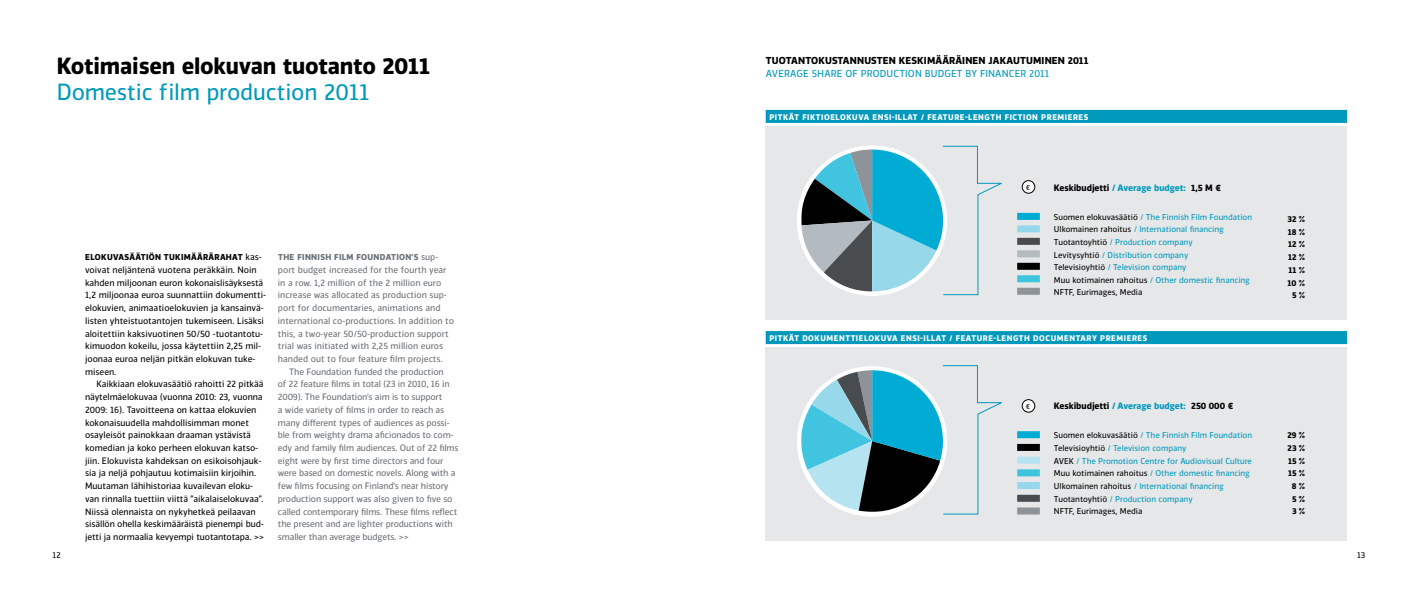
<style>
.page{position:relative;width:1418px;height:596px;background:#fff}
.page>*{position:absolute;margin:0;border:0;box-sizing:border-box;transform-origin:0 0}
.t1{font:700 22px "Vinkel";letter-spacing:-.005em;color:#000}
.t2{font:22px "Vinkel";letter-spacing:-.01em;color:#0099bc}
.t3{font:700 9.5px "Vinkel";letter-spacing:.015em;color:#000}
.t4{font:9.5px "Vinkel";letter-spacing:.015em;color:#0099bc}
.t5{font:8.7px/12.7px "Vinkel";letter-spacing:-.005em;color:#000}
.t6{font:8.7px/12.7px "Vinkel";letter-spacing:-.02em;color:#6a7075}
.t7{font:700 8.7px "Vinkel";letter-spacing:-.005em;color:#000}
.t8{font:8px/12.5px "Vinkel";letter-spacing:-.005em;color:#0099bc}
.t9{font:700 8px/12.7px "Vinkel";letter-spacing:-.005em;color:#000;text-align:center}
.t10{font:700 8px "Vinkel";letter-spacing:.04em;color:#6a7075}
.t11{font:8px "Vinkel";color:#000}
.t12{font:700 7.7px "Vinkel";letter-spacing:.115em;color:#fff}
.t13{font:700 7.7px "Vinkel";letter-spacing:.07em;color:#fff}
.t14{font:7px "Vinkel";color:#000}
.s1{font-weight:400;font-size:8.7px}
.s2{color:#0099bc}
.s3{color:#000}
</style>
<div class="page">
<div style="left:765px;top:347px;width:581px;height:193px;background:#e6e7e8"></div>
<div style="left:765px;top:126px;width:581px;height:193px;background:#e6e7e8"></div>
<div style="left:765px;top:110px;width:581px;height:13px;background:#0099bc"></div>
<div style="left:765px;top:331px;width:581px;height:13px;background:#0099bc"></div>
<div style="left:1017px;top:213px;width:22px;height:7px;background:#00acd4"></div>
<div style="left:1017px;top:225px;width:22px;height:7px;background:#96d8eb"></div>
<div style="left:1017px;top:238px;width:22px;height:7px;background:#494b4f"></div>
<div style="left:1017px;top:250px;width:22px;height:7px;background:#b4bbbf"></div>
<div style="left:1017px;top:262px;width:22px;height:7px;background:#000"></div>
<div style="left:1017px;top:275px;width:22px;height:7px;background:#3fc4e0"></div>
<div style="left:1017px;top:287px;width:22px;height:7px;background:#8d9397"></div>
<div style="left:1017px;top:431px;width:22px;height:7px;background:#00acd4"></div>
<div style="left:1017px;top:443px;width:22px;height:7px;background:#000"></div>
<div style="left:1017px;top:456px;width:22px;height:7px;background:#b5e3f0"></div>
<div style="left:1017px;top:469px;width:22px;height:7px;background:#3fc4e0"></div>
<div style="left:1017px;top:481px;width:22px;height:7px;background:#96d8eb"></div>
<div style="left:1017px;top:494px;width:22px;height:7px;background:#494b4f"></div>
<div style="left:1017px;top:507px;width:22px;height:7px;background:#8d9397"></div>
<div style="left:1022px;top:180px;width:12px;height:13px;background:#fff;border-radius:50%"></div>
<div style="left:1021px;top:180px;width:14px;height:13px;border:1px solid #000;border-radius:50%"></div>
<svg style="left:1022px;top:399px;width:12px;height:13px"></svg>
<div style="left:1021px;top:399px;width:14px;height:13px;border:1px solid #000;border-radius:50%"></div>
<svg style="left:801px;top:146px;width:201px;height:149px"></svg>
<svg style="left:801px;top:365px;width:201px;height:149px"></svg>
<h1 class="t1" style="left:57px;top:51px;width:375px">KOTIMAISEN ELOKUVAN TUOTANTO 2011</h1>
<h1 class="t2" style="left:57px;top:77px;width:314px">Domestic film production 2011</h1>
<p class="t9" style="left:85px;top:251px;width:178px">ELOKUVASÄÄTIÖN TUKIMÄÄRÄRAHAT <span class="s1">kas-</span></p>
<p class="t5" style="left:85px;top:263px;width:182px">voivat neljäntenä vuotena peräkkäin. Noin kahden miljoonan euron kokonaislisäyksestä 1,2 miljoonaa euroa suunnattiin dokumentti&shy;elokuvien, animaatioelokuvien ja kansainvä&shy;listen yhteistuotantojen tukemiseen. Lisäksi aloitettiin kaksivuotinen 50/50 -tuotantotu&shy;kimuodon kokeilu, jossa käytettiin 2,25 mil&shy;joonaa euroa neljän pitkän elokuvan tuke&shy;miseen.</p>
<p class="t5" style="left:85px;top:378px;width:181px;text-indent:11px">Kaikkiaan elokuvasäätiö rahoitti 22 pitkää näytelmäelokuvaa (vuonna 2010: 23, vuonna 2009: 16). Tavoitteena on kattaa elokuvien kokonaisuudella mahdollisimman monet osayleisöt painokkaan draaman ystävistä komedian ja koko perheen elokuvan katso&shy;jiin. Elokuvista kahdeksan on esikoisohjauk&shy;sia ja neljä pohjautuu kotimaisiin kirjoihin.<br>Muutaman lähihistoriaa kuvailevan eloku&shy;van rinnalla tuettiin viittä ”aikalaiselokuvaa”.<br>N iissä olennaista on nykyhetkeä peilaavan sisällön ohella keskimääräistä pienempi bud&shy;jetti ja normaalia kevyempi tuotantotapa. &gt;&gt;</p>
<p class="t10" style="left:278px;top:252px;width:162px">THE FINNISH FILM FOUNDATION’S <span class="s1">sup-</span></p>
<p class="t6" style="left:278px;top:263px;width:177px">port budget increased for the fourth year in a row. 1,2 million of the 2 million euro increase was allocated as production sup&shy;port for documentaries, animations and international co-productions. I n addition to this, a two-year 50/50-production support trial was initiated with 2,25 million euros handed out to four feature film projects.</p>
<p class="t6" style="left:278px;top:365px;width:182px;text-indent:11px">The Foundation funded the production<br>of 22 feature films in total (23 in 2010, 16 in 2009). The Foundation’s aim is to support<br>a wide variety of films in order to reach as many different types of audiences as possi&shy;ble from weighty drama aficionados to com&shy;edy and family film audiences. Out of 22 films eight were by first time directors and four were based on domestic novels. Along with a few films focusing on Finland’s near history production support was also given to five so called contemporary films. These films reflect the present and are lighter productions with smaller than average budgets. &gt;&gt;</p>
<p class="t3" style="left:766px;top:54px;width:324px">TUOTANTOKUSTANNUSTEN KESKIMÄÄRÄINEN JAKAUTUMINEN 2011</p>
<p class="t4" style="left:766px;top:67px;width:7px">Ave</p>
<p class="t4" style="left:784px;top:67px;width:267px">rage share of production budget by financer 2011</p>
<p class="t13" style="left:769px;top:111px;width:318px">PITKÄT FIKTIOELOKUVA ENSI-ILLAT / FEATURE-LENGTH FICTION PREMIERES</p>
<p class="t14" style="left:1025px;top:182px;width:6px">€</p>
<p class="t7" style="left:1053px;top:181px;width:169px">KESKIBUDJETTI <span class="s2">/ AVERAGE BUDGET:</span> 1,5 M €</p>
<p class="t8" style="left:1053px;top:211px;width:200px"><span class="s3">Suomen elokuvasäätiö</span> / The Finnish Film Foundation <span class="s3">U lkomainen rahoitus</span> / I nternational financing <span class="s3">Tuotantoyhtiö</span> / Production company<br><span class="s3">Levitysyhtiö</span> / Distribution company<br><span class="s3">Televisioyhtiö</span> / Television company<br><span class="s3">Muu kotimainen rahoitus</span> / Other domestic financing <span class="s3">N FTF, Eurimages, Media</span></p>
<p class="t12" style="left:769px;top:332px;width:377px">PITKÄT DOKUMENTTIELOKUVA ENSI-ILLAT / FEATURE-LENGTH DOCUMENTARY PREMIERES</p>
<p class="t14" style="left:1025px;top:401px;width:6px">€</p>
<p class="t7" style="left:1053px;top:400px;width:181px">KESKIBUDJETTI <span class="s2">/ AVERAGE BUDGET:</span> 250 000 €</p>
<p class="t8" style="left:1053px;top:429px;width:200px"><span class="s3">Suomen elokuvasäätiö</span> / The Finnish Film Foundation <span class="s3">Televisioyhtiö</span> / Television company<br><span class="s3">AVEK</span> / The Promotion Centre for Audiovisual Culture <span class="s3">Muu kotimainen rahoitus</span> / Other domestic financing <span class="s3">U lkomainen rahoitus</span> / I nternational financing <span class="s3">Tuotantoyhtiö</span> / Production company<br><span class="s3">N FTF, Eurimages, Media</span></p>
<p class="t9" style="left:1287px;top:213px;width:19px">32 %<br>18 %<br>12 %<br>12 %<br>11 %<br>10 %<br>5 %</p>
<p class="t9" style="left:1287px;top:428px;width:19px">29 %<br>23 %<br>15 %<br>15 %<br>8 %<br>5 %<br>3 %</p>
<p class="t11" style="left:53px;top:549px;width:10px">12</p>
<p class="t11" style="left:1357px;top:549px;width:10px">13</p>
</div>
